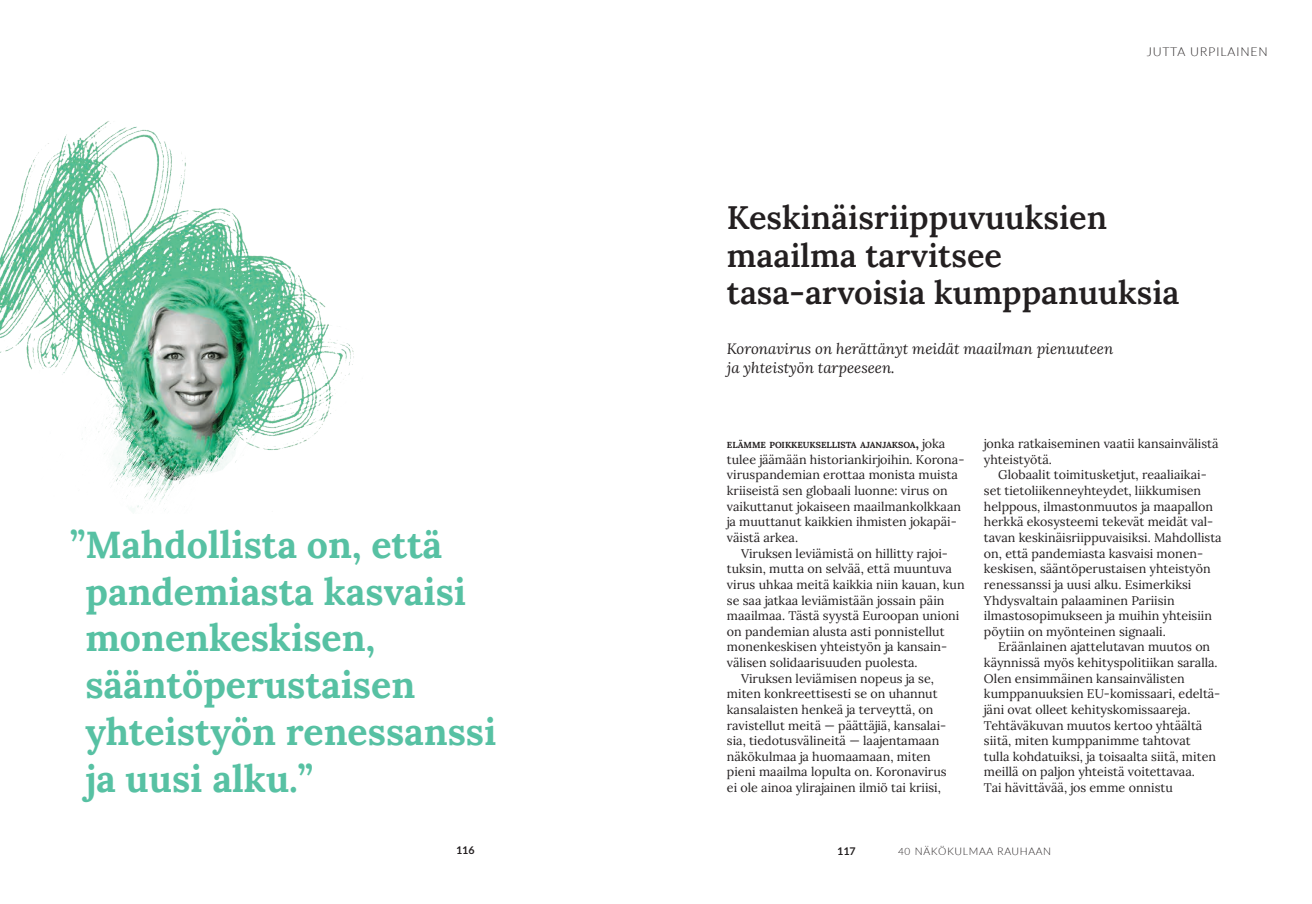
<style>
.page{position:relative;width:1312px;height:904px;background:#fff}
.page>*{position:absolute;margin:0;border:0;box-sizing:border-box;transform-origin:0 0}
.nosto{font:700 37.5px/46.9px "Lora";color:#57c1a3}
.otsikko{font:600 32.5px/37.5px "Lora";color:#231f20}
.ingressi{font:italic 15px/18.1px "Lora";color:#231f20}
.leipis_sis{font:12.5px/15.6px "Lora";color:#231f20}
.leipis_alkukorostus{font:12.5px/15.6px "Lora";color:#231f20}
.kirjoittajan_nimi{font:300 12.25px "Lato";letter-spacing:.055em;color:#231f20}
.t1{font:700 10.62px "Lato";color:#231f20}
.t2{font:300 10.5px "Lato";letter-spacing:.06em;color:#231f20}
.leipis_alkukorostus-2{font:700 8.75px "Lora";color:#231f20}
.s1{font-size:12.5px}
.s2{font-weight:400;font-size:12.5px}
.s3{font-style:inherit}
.s4{font-size:10px}
</style>
<div class="page">
<img style="left:0;top:121px;width:354px;height:391px">
<p class="kirjoittajan_nimi" style="left:1146px;top:45px;width:123px">JUTTA URPILAINEN</p>
<p class="otsikko" style="left:726px;top:197px;width:454px">Keskinäisriippuvuuksien maailma tarvitsee tasa-arvoisia kumppanuuksia</p>
<p class="nosto" style="left:85px;top:518px;width:412px;text-indent:-15px">”Mahdollista on, että pandemiasta kasvaisi monenkeskisen, sääntöperustaisen yhteistyön renessanssi ja uusi alku.”</p>
<p class="ingressi" style="left:726px;top:339px;width:388px">Koronavirus on herättänyt meidät maailman pienuuteen ja yhteistyön tarpeeseen.</p>
<p class="leipis_alkukorostus-2" style="left:726px;top:438px;width:220px">ELÄMME POIKKEUKSELLISTA AJANJAKSOA<span class="s1">,</span> <span class="s2">joka</span></p>
<p class="leipis_alkukorostus" style="left:726px;top:451px;width:239px">tulee jäämään historiankirjoihin. Korona&shy;viruspandemian erottaa monista muista kriiseistä sen globaali luonne: virus on vaikuttanut jokaiseen maailmankolkkaan ja muuttanut kaikkien ihmisten jokapäi&shy;väistä arkea.</p>
<p class="leipis_sis" style="left:726px;top:544px;width:239px;text-indent:14px">Viruksen leviämistä on hillitty rajoi&shy;tuksin, mutta on selvää, että muuntuva virus uhkaa meitä kaikkia niin kauan, kun se saa jatkaa leviämistään jossain päin maailmaa. Tästä syystä Euroopan unioni on pandemian alusta asti ponnistellut monenkeskisen yhteistyön ja kansain&shy;välisen solidaarisuuden puolesta.</p>
<p class="leipis_sis" style="left:726px;top:669px;width:221px;text-indent:14px">Viruksen leviämisen nopeus ja se, miten konkreettisesti se on uhannut kansalaisten henkeä ja terveyttä, on ravistellut meitä — päättäjiä, kansalai&shy;sia, tiedotusvälineitä — laajentamaan näkökulmaa ja huomaamaan, miten pieni maailma lopulta on. Koronavirus ei ole ainoa ylirajainen ilmiö tai kriisi,</p>
<p class="leipis_sis" style="left:983px;top:435px;width:236px">jonka ratkaiseminen vaatii kansainvälistä yhteistyötä.</p>
<p class="leipis_sis" style="left:983px;top:466px;width:239px;text-indent:14px">Globaalit toimitusketjut, reaaliaikai&shy;set tietoliikenneyhteydet, liikkumisen helppous, ilmastonmuutos ja maapallon herkkä ekosysteemi tekevät meidät val&shy;tavan keskinäisriippuvaisiksi. Mahdollista on, että pandemiasta kasvaisi monen&shy;keskisen, sääntöperustaisen yhteistyön renessanssi ja uusi alku. Esimerkiksi Yhdysvaltain palaaminen Pariisin ilmastosopimukseen ja muihin yhteisiin pöytiin on myönteinen signaali.</p>
<p class="leipis_sis" style="left:983px;top:638px;width:236px;text-indent:14px">Eräänlainen ajattelutavan muutos on käynnissä myös kehityspolitiikan saralla.<br>Olen ensimmäinen kansainvälisten kumppanuuksien <span class="s3">EU</span>-komissaari, edeltä&shy;jäni ovat olleet kehityskomissaareja.<br>Tehtäväkuvan muutos kertoo yhtäältä siitä, miten kumppanimme tahtovat tulla kohdatuiksi, ja toisaalta siitä, miten meillä on paljon yhteistä voitettavaa.<br>Tai hävittävää, jos emme onnistu</p>
<p class="t1" style="left:456px;top:843px;width:20px">116</p>
<p class="t1" style="left:837px;top:844px;width:20px">117</p>
<p class="t2" style="left:898px;top:845px;width:154px"><span class="s4">40</span> NÄKÖKULMAA RAUHAAN</p>
</div>
